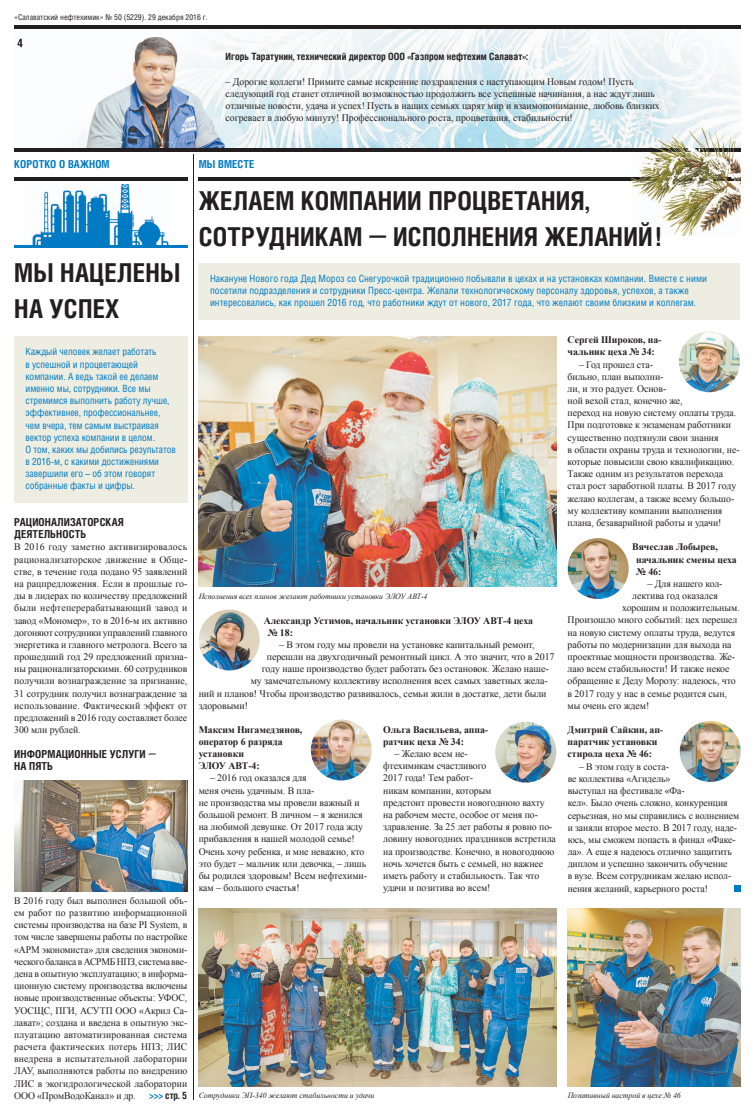
<style>
.page{position:relative;width:755px;height:1113px;background:#fff}
.page>*{position:absolute;margin:0;border:0;box-sizing:border-box;transform-origin:0 0}
.t1{font:700 26px/36px "Helios Cond";letter-spacing:.01em;color:#231f20}
.t2{font:700 11px/12.2px "Helios Cond";letter-spacing:.01em;color:#231f20}
.t3{font:700 11px "Helios Cond";letter-spacing:.01em;color:#007bc3}
.t4{font:10px/12.2px "Times New Roman";letter-spacing:-.005em;color:#231f20}
.t5{font:10px/12.2px "Helios Cond";letter-spacing:-.005em;color:#007bc3}
.t6{font:700 10px/12.2px "Times New Roman";letter-spacing:-.005em;color:#231f20}
.t7{font:700 10px "Helios Cond";color:#231f20}
.t8{font:italic 8px "Times New Roman";letter-spacing:-.005em;color:#231f20}
.t9{font:8px "Helios Cond";color:#231f20}
.s1{color:#007bc3}
</style>
<div class="page">
<img style="left:17px;top:29px;width:723px;height:119px">
<img style="left:80px;top:37px;width:168px;height:111px">
<div style="left:14px;top:336px;width:173px;height:166px;background:#eeede1"></div>
<div style="left:198px;top:263px;width:541px;height:57px;background:#eeede1"></div>
<svg style="left:18px;top:39px;width:4px;height:8px"></svg>
<hr style="left:14px;top:26px;width:726px;height:3px;background:#231f20">
<hr style="left:14px;top:148px;width:617px;height:3px;background:#231f20">
<hr style="left:198px;top:177px;width:542px;height:3px;background:#231f20">
<img style="left:198px;top:336px;width:358px;height:250px">
<img style="left:198px;top:609px;width:61px;height:61px;border-radius:30px">
<img style="left:310px;top:719px;width:61px;height:61px;border-radius:30px">
<img style="left:678px;top:331px;width:61px;height:61px;border-radius:30px">
<img style="left:495px;top:721px;width:61px;height:61px;border-radius:30px">
<img style="left:567px;top:538px;width:61px;height:61px;border-radius:30px">
<img style="left:679px;top:721px;width:61px;height:61px;border-radius:30px">
<img style="left:631px;top:128px;width:109px;height:108px">
<img style="left:631px;top:177px;width:109px;height:3px">
<img style="left:567px;top:908px;width:173px;height:178px">
<img style="left:198px;top:908px;width:358px;height:178px">
<img style="left:14px;top:780px;width:173px;height:111px">
<img style="left:32px;top:184px;width:137px;height:61px">
<hr style="left:14px;top:245px;width:173px;height:2px;background:#007bc3">
<hr style="left:193px;top:154px;width:1px;height:945px;background:#231f20">
<hr style="left:14px;top:177px;width:173px;height:3px;background:#231f20">
<div style="left:733px;top:885px;width:7px;height:6px;background:#007bc3"></div>
<p class="t9" style="left:14px;top:12px;width:195px">«Салаватский нефтехимик» № 50 (5229). 29 декабря 2016 г.</p>
<p class="t7" style="left:225px;top:50px;width:304px">Игорь Таратунин, технический директор ООО «Газпром нефтехим Салават»:</p>
<p class="t4" style="left:225px;top:75px;width:435px">– Дорогие коллеги! Примите самые искренние поздравления с наступающим Новым годом! Пусть следующий год станет отличной возможностью продолжить все успешные начинания, а нас ждут лишь отличные новости, удача и успех! Пусть в наших семьях царят мир и взаимопонимание, любовь близких согревает в любую минуту! Профессионального роста, процветания, стабильности!</p>
<p class="t3" style="left:14px;top:157px;width:97px">КОРОТКО О ВАЖНОМ</p>
<h1 class="t1" style="left:14px;top:254px;width:167px">МЫ НАЦЕЛЕНЫ<br>НА УСПЕХ</h1>
<p class="t5" style="left:26px;top:346px;width:152px">Каждый человек желает работать<br>в успешной и процветающей компании. А ведь такой ее делаем именно мы, сотрудники. Все мы стремимся выполнить работу лучше, эффективнее, профессиональнее, чем вчера, тем самым выстраивая вектор успеха компании в целом.<br>О том, каких мы добились результатов в 2016-м, с какими достижениями завершили его – об этом говорят собранные факты и цифры.</p>
<p class="t2" style="left:14px;top:516px;width:111px">РАЦИОНАЛИЗАТОРСКАЯ<br>ДЕЯТЕЛЬНОСТЬ</p>
<p class="t4" style="left:14px;top:541px;width:174px;text-align:justify">В 2016 году заметно активизировалось рационализаторское движение в Обще&shy;стве, в течение года подано 95 заявлений на рацпредложения. Если в прошлые го&shy;ды в лидерах по количеству предложений были нефтеперерабатывающий завод и завод «Мономер», то в 2016-м их активно догоняют сотрудники управлений главного энергетика и главного метролога. Всего за прошедший год 29 предложений призна&shy;ны рационализаторскими. 60 сотрудников получили вознаграждение за признание, 31 сотрудник получил вознаграждение за использование. Фактический эффект от предложений в 2016 году составляет более 300 млн рублей.</p>
<p class="t2" style="left:14px;top:747px;width:133px">ИНФОРМАЦИОННЫЕ УСЛУГИ<br>НА ПЯТЬ</p>
<p class="t4" style="left:14px;top:894px;width:174px;text-align:justify">В 2016 году был выполнен большой объ&shy;ем работ по развитию информационной системы производства на базе PI System, в том числе завершены работы по настройке «АРМ экономиста» для сведения экономи&shy;ческого баланса в АСРМБ НПЗ, система вве&shy;дена в опытную эксплуатацию; в информа&shy;ционную систему производства включены новые производственные объекты: УФОС, УОСЩС, ПГИ, АСУТП ООО «Акрил Са&shy;лават»; создана и введена в опытную экс&shy;плуатацию автоматизированная система расчета фактических потерь НПЗ; ЛИС внедрена в испытательной лаборатории ЛАУ, выполняются работы по внедрению ЛИС в экогидрологической лаборатории ООО «ПромВодоКанал» и др.</p>
<p class="t7" style="left:149px;top:1088px;width:40px"><span class="s1">&gt;&gt;&gt;</span> стр. 5</p>
<p class="t3" style="left:198px;top:157px;width:57px">МЫ ВМЕСТЕ</p>
<h1 class="t1" style="left:199px;top:183px;width:463px">ЖЕЛАЕМ КОМПАНИИ ПРОЦВЕТАНИЯ,<br>СОТРУДНИКАМ ИСПОЛНЕНИЯ ЖЕЛАНИЙ !</h1>
<p class="t5" style="left:210px;top:272px;width:498px">Накануне Нового года Дед Мороз со Снегурочкой традиционно побывали в цехах и на установках компании. Вместе с ними посетили подразделения и сотрудники Пресс-центра. Желали технологическому персоналу здоровья, успехов, а также интересовались, как прошел 2016 год, что работники ждут от нового, 2017 года, что желают своим близким и коллегам.</p>
<p class="t8" style="left:198px;top:591px;width:230px">Исполнения всех планов желают работники установки ЭЛОУ АВТ-4</p>
<p class="t6" style="left:267px;top:614px;width:266px;text-indent:-4px">Александр Устимов, начальник установки ЭЛОУ АВТ-4 цеха № 18:</p>
<p class="t4" style="left:279px;top:638px;width:257px">– В этом году мы провели на установке капитальный ремонт,</p>
<p class="t4" style="left:266px;top:650px;width:289px">перешли на двухгодичный ремонтный цикл. А это значит, что в 2017</p>
<p class="t4" style="left:261px;top:662px;width:288px">году наше производство будет работать без остановок. Желаю наше-</p>
<p class="t4" style="left:250px;top:675px;width:298px">му замечательному коллективу исполнения всех самых заветных жела-</p>
<p class="t4" style="left:198px;top:687px;width:349px">ний и планов! Чтобы производство развивалось, семьи жили в достатке, дети были</p>
<p class="t4" style="left:198px;top:699px;width:51px">здоровыми!</p>
<p class="t6" style="left:198px;top:723px;width:105px">Максим Нигамедзянов, оператор 6 разряда установки<br>ЭЛОУ АВТ-4:</p>
<p class="t4" style="left:198px;top:772px;width:170px;text-indent:11px">– 2016 год оказался для<br>меня очень удачным. В пла-<br>не производства мы провели важный и большой ремонт. В личном – я женился на любимой девушке. От 2017 года жду прибавления в нашей молодой семье!<br>Очень хочу ребенка, и мне неважно, кто это будет – мальчик или девочка, – лишь бы родился здоровым! Всем нефтехими&shy;кам – большого счастья!</p>
<p class="t6" style="left:383px;top:723px;width:106px">Ольга Васильева, аппа&shy;ратчик цеха № 34:</p>
<p class="t4" style="left:383px;top:747px;width:174px;text-indent:11px">– Желаю всем не-<br>фтехимикам счастливого<br>2017 года! Тем работ-<br>никам компании, которым<br>предстоит провести новогоднюю вахту на рабочем месте, особое от меня по&shy;здравление. За 25 лет работы я ровно по&shy;ловину новогодних праздников встретила на производстве. Конечно, в новогоднюю ночь хочется быть с семьей, но важнее иметь работу и стабильность. Так что удачи и позитива во всем!</p>
<p class="t6" style="left:567px;top:333px;width:95px">Сергей Широков, на&shy;чальник цеха № 34:</p>
<p class="t4" style="left:567px;top:358px;width:173px;text-indent:11px">– Год прошел ста-<br>бильно, план выполни-<br>ли, и это радует. Основ-<br>ной вехой стал, конечно же,<br>переход на новую систему оплаты труда.<br>При подготовке к экзаменам работники существенно подтянули свои знания<br>в области охраны труда и технологии, не&shy;которые повысили свою квалификацию.<br>Также одним из результатов перехода стал рост заработной платы. В 2017 году желаю коллегам, а также всему большо&shy;му коллективу компании выполнения плана, безаварийной работы и удачи!</p>
<p class="t6" style="left:635px;top:540px;width:102px;text-indent:-4px">Вячеслав Лобырев, начальник смены цеха № 46:</p>
<p class="t4" style="left:647px;top:577px;width:76px">– Для нашего кол-</p>
<p class="t4" style="left:631px;top:589px;width:87px">лектива год оказался</p>
<p class="t4" style="left:621px;top:601px;width:119px">хорошим и положительным.</p>
<p class="t4" style="left:567px;top:614px;width:171px">Произошло много событий: цех перешел</p>
<p class="t4" style="left:567px;top:626px;width:169px">на новую систему оплаты труда, ведутся</p>
<p class="t4" style="left:567px;top:638px;width:165px">работы по модернизации для выхода на</p>
<p class="t4" style="left:567px;top:650px;width:169px">проектные мощности производства. Же-</p>
<p class="t4" style="left:567px;top:662px;width:163px">лаю всем стабильности! И также некое</p>
<p class="t4" style="left:567px;top:675px;width:169px">обращение к Деду Морозу: надеюсь, что</p>
<p class="t4" style="left:567px;top:687px;width:161px">в 2017 году у нас в семье родится сын,</p>
<p class="t4" style="left:567px;top:699px;width:83px">мы очень его ждем!</p>
<p class="t6" style="left:567px;top:723px;width:97px">Дмитрий Сайкин, ап&shy;паратчик установки стирола цеха № 46:</p>
<p class="t4" style="left:567px;top:760px;width:173px;text-indent:11px">– В этом году в соста-<br>ве коллектива «Агидель»<br>выступал на фестивале «Фа-<br>кел». Было очень сложно, конкуренция серьезная, но мы справились с волнением и заняли второе место. В 2017 году, наде&shy;юсь, мы сможем попасть в финал «Факе&shy;ла». А еще я надеюсь отлично защитить диплом и успешно закончить обучение<br>в вузе. Всем сотрудникам желаю испол&shy;нения желаний, карьерного роста!</p>
<p class="t8" style="left:198px;top:1090px;width:177px">Сотрудники ЭП-340 желают стабильности и удачи</p>
<p class="t8" style="left:567px;top:1090px;width:115px">Позитивный настрой в цехе № 46</p>
</div>
